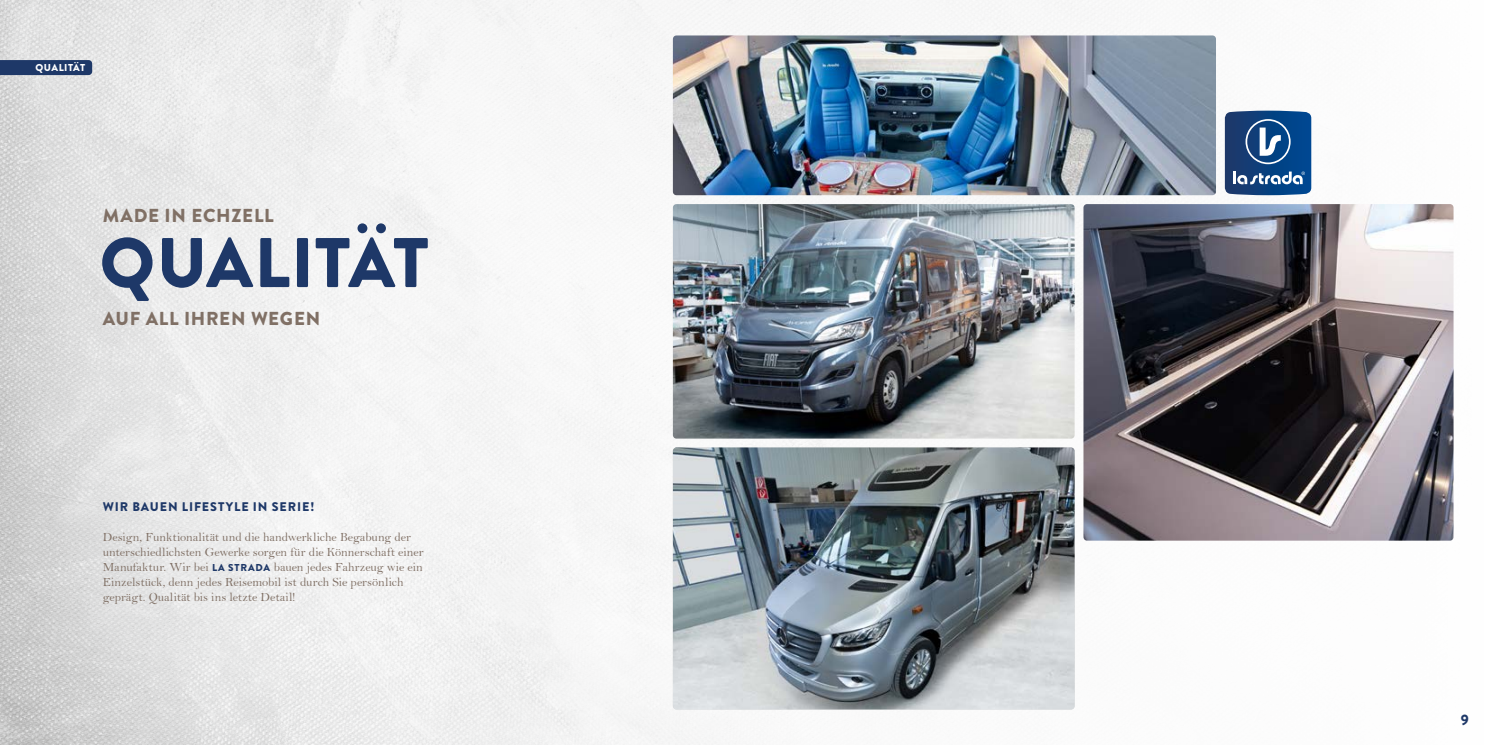
<style>
.page{position:relative;width:1489px;height:745px;background:#fff}
.page>*{position:absolute;margin:0;border:0;box-sizing:border-box;transform-origin:0 0}
.t1{font:900 70px "Brandon Grotesque";letter-spacing:.01em;color:#1e3868}
.t2{font:900 18.75px "Brandon Grotesque";letter-spacing:.035em;color:#807065}
.t3{font:900 15px "Brandon Grotesque";color:#1e3868}
.t4{font:12.5px/15px "Bell";letter-spacing:-.005em;color:#807065}
.t5{font:900 12.5px "Brandon Grotesque";letter-spacing:.07em;color:#1e3868}
.t6{font:900 10px "Brandon Grotesque";letter-spacing:.045em;color:#fff}
.s1{font-family:"Brandon Grotesque";font-weight:900;font-size:10px;color:#1e3868}
</style>
<div class="page">
<img style="left:0;top:0;width:1454px;height:744px">
<img style="left:1083px;top:204px;width:370px;height:336px">
<img style="left:673px;top:35px;width:542px;height:160px">
<img style="left:673px;top:447px;width:401px;height:262px">
<img style="left:673px;top:204px;width:401px;height:234px">
<svg style="left:1224px;top:111px;width:87px;height:84px;background:#2f5c91"></svg>
<svg style="left:0;top:60px;width:92px;height:15px"></svg>
<p class="t6" style="left:36px;top:60px;width:51px">QUALITÄT</p>
<h2 class="t2" style="left:103px;top:202px;width:172px">MADE IN ECHZELL</h2>
<h1 class="t1" style="left:100px;top:213px;width:330px">QUALITÄT</h1>
<h2 class="t2" style="left:103px;top:305px;width:219px">AUF ALL IHREN WEGEN</h2>
<p class="t5" style="left:103px;top:497px;width:213px">WIR BAUEN LIFESTYLE IN SERIE!</p>
<p class="t4" style="left:103px;top:528px;width:322px">Design, Funktionalität und die handwerkliche Begabung der unterschiedlichsten Gewerke sorgen für die Könnerschaft einer Manufaktur. Wir bei <span class="s1">LA STRADA</span> bauen jedes Fahrzeug wie ein Einzelstück, denn jedes Reisemobil ist durch Sie persönlich geprägt. Qualität bis ins letzte Detail!</p>
<p class="t3" style="left:1460px;top:708px;width:10px">9</p>
</div>
